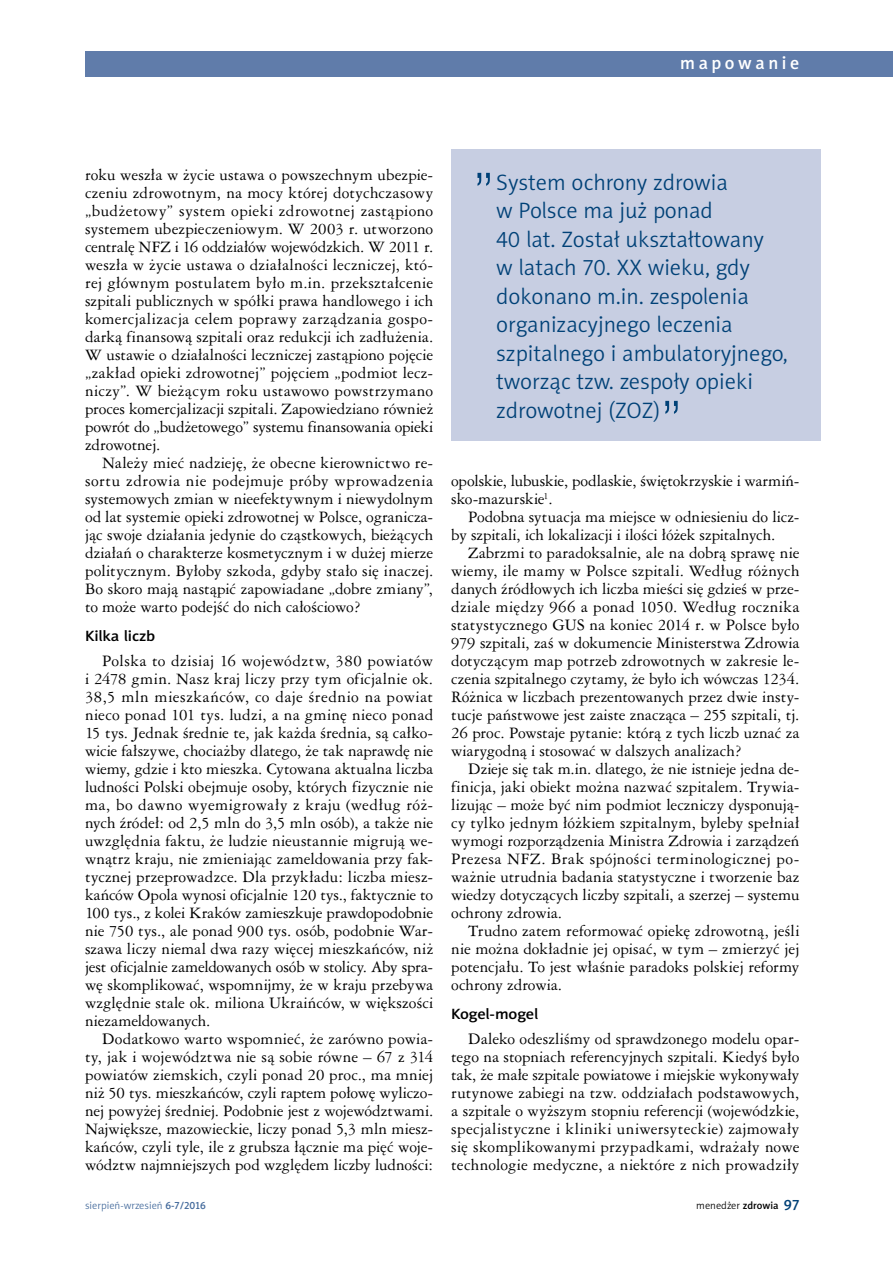
<style>
.page{position:relative;width:893px;height:1263px;background:#fff}
.page>*{position:absolute;margin:0;border:0;box-sizing:border-box;transform-origin:0 0}
.t1{font:52.5px "Swis 721 Lt PL";color:#004177}
.t2{font:22.5px/28.5px "Naomi Sans EFN Light";color:#004177}
.t3{font:18px "Naomi Sans EFN Medium";letter-spacing:.2em;color:#fff}
.t4{font:15px/18px "Ameri Garmnd PL";color:#000;text-align:justify}
.t5{font:15px "Naomi Sans EFN Medium";letter-spacing:-.01em;color:#000;scale:1.1 1}
.t6{font:10.5px "Naomi Sans EFN Light";color:#456b9c}
.t7{font:10.5px "Naomi Sans EFN Light";color:#000}
.s1{font-family:"Naomi Sans EFN Medium"}
.s2{font-family:"Naomi Sans EFN Medium";font-size:15px;color:#004177}
</style>
<div class="page">
<div style="left:85px;top:51px;width:808px;height:26px;background:#607caa"></div>
<div style="left:451px;top:149px;width:370px;height:291px;background:#c7cee2"></div>
<p class="t3" style="left:680px;top:52px;width:121px">mapowanie</p>
<p class="t4" style="left:85px;top:165px;width:350px">roku weszła w życie ustawa o powszechnym ubezpie&shy;czeniu zdrowotnym, na mocy której dotychczasowy „budżetowy” system opieki zdrowotnej zastąpiono systemem ubezpieczeniowym. W 2003 r. utworzono centralę NFZ i 16 oddziałów wojewódzkich. W 2011 r. weszła w życie ustawa o działalności leczniczej, któ&shy;rej głównym postulatem było m.in. przekształcenie szpitali publicznych w spółki prawa handlowego i ich komercjalizacja celem poprawy zarządzania gospo&shy;darką finansową szpitali oraz redukcji ich zadłużenia.<br>W ustawie o działalności leczniczej zastąpiono pojęcie „zakład opieki zdrowotnej” pojęciem „podmiot lecz&shy;niczy”. W bieżącym roku ustawowo powstrzymano proces komercjalizacji szpitali. Zapowiedziano również powrót do „budżetowego” systemu finansowania opieki zdrowotnej.</p>
<p class="t4" style="left:85px;top:453px;width:350px;text-indent:17px">Należy mieć nadzieję, że obecne kierownictwo re&shy;sortu zdrowia nie podejmuje próby wprowadzenia systemowych zmian w nieefektywnym i niewydolnym od lat systemie opieki zdrowotnej w Polsce, ogranicza&shy;jąc swoje działania jedynie do cząstkowych, bieżących działań o charakterze kosmetycznym i w dużej mierze politycznym. Byłoby szkoda, gdyby stało się inaczej.<br>Bo skoro mają nastąpić zapowiadane „dobre zmiany”, to może warto podejść do nich całościowo?</p>
<p class="t5" style="left:85px;top:627px;width:65px">Kilka liczb</p>
<p class="t4" style="left:85px;top:651px;width:350px;text-indent:17px">Polska to dzisiaj 16 województw, 380 powiatów i 2478 gmin. Nasz kraj liczy przy tym oficjalnie ok.<br>38,5 mln mieszkańców, co daje średnio na powiat nieco ponad 101 tys. ludzi, a na gminę nieco ponad 15 tys. Jednak średnie te, jak każda średnia, są całko&shy;wicie fałszywe, chociażby dlatego, że tak naprawdę nie wiemy, gdzie i kto mieszka. Cytowana aktualna liczba ludności Polski obejmuje osoby, których fizycznie nie ma, bo dawno wyemigrowały z kraju (według róż&shy;nych źródeł: od 2,5 mln do 3,5 mln osób), a także nie uwzględnia faktu, że ludzie nieustannie migrują we&shy;wnątrz kraju, nie zmieniając zameldowania przy fak&shy;tycznej przeprowadzce. Dla przykładu: liczba miesz&shy;kańców Opola wynosi oficjalnie 120 tys., faktycznie to 100 tys., z kolei Kraków zamieszkuje prawdopodobnie nie 750 tys., ale ponad 900 tys. osób, podobnie War&shy;szawa liczy niemal dwa razy więcej mieszkańców, niż jest oficjalnie zameldowanych osób w stolicy. Aby spra&shy;wę skomplikować, wspomnijmy, że w kraju przebywa względnie stale ok. miliona Ukraińców, w większości niezameldowanych.</p>
<p class="t4" style="left:85px;top:1029px;width:350px;text-indent:17px">Dodatkowo warto wspomnieć, że zarówno powia&shy;ty, jak i województwa nie są sobie równe – 67 z 314 powiatów ziemskich, czyli ponad 20 proc., ma mniej niż 50 tys. mieszkańców, czyli raptem połowę wyliczo&shy;nej powyżej średniej. Podobnie jest z województwami.<br>Największe, mazowieckie, liczy ponad 5,3 mln miesz&shy;kańców, czyli tyle, ile z grubsza łącznie ma pięć woje&shy;wództw najmniejszych pod względem liczby ludności:</p>
<h1 class="t1" style="left:472px;top:159px;width:24px">”</h1>
<h2 class="t2" style="left:496px;top:168px;width:293px">System ochrony zdrowia<br>w Polsce ma już ponad<br>40 lat. Został ukształtowany<br>w latach 70. XX wieku, gdy dokonano m.in. zespolenia organizacyjnego leczenia szpitalnego i ambulatoryjnego, tworząc tzw. zespoły opieki zdrowotnej (ZOZ)</h2>
<h1 class="t1" style="left:660px;top:387px;width:24px">”</h1>
<p class="t4" style="left:451px;top:471px;width:350px">opolskie, lubuskie, podlaskie, świętokrzyskie i warmiń&shy;sko-mazurskie<sup>1</sup>.</p>
<p class="t4" style="left:451px;top:507px;width:350px;text-indent:17px">Podobna sytuacja ma miejsce w odniesieniu do licz&shy;by szpitali, ich lokalizacji i ilości łóżek szpitalnych.</p>
<p class="t4" style="left:451px;top:543px;width:350px;text-indent:17px">Zabrzmi to paradoksalnie, ale na dobrą sprawę nie wiemy, ile mamy w Polsce szpitali. Według różnych danych źródłowych ich liczba mieści się gdzieś w prze&shy;dziale między 966 a ponad 1050. Według rocznika statystycznego GUS na koniec 2014 r. w Polsce było 979 szpitali, zaś w dokumencie Ministerstwa Zdrowia dotyczącym map potrzeb zdrowotnych w zakresie le&shy;czenia szpitalnego czytamy, że było ich wówczas 1234.<br>Różnica w liczbach prezentowanych przez dwie insty&shy;tucje państwowe jest zaiste znacząca – 255 szpitali, tj.<br>26 proc. Powstaje pytanie: którą z tych liczb uznać za wiarygodną i stosować w dalszych analizach?</p>
<p class="t4" style="left:451px;top:759px;width:350px;text-indent:17px">Dzieje się tak m.in. dlatego, że nie istnieje jedna de&shy;finicja, jaki obiekt można nazwać szpitalem. Trywia&shy;lizując – może być nim podmiot leczniczy dysponują&shy;cy tylko jednym łóżkiem szpitalnym, byleby spełniał wymogi rozporządzenia Ministra Zdrowia i zarządzeń Prezesa NFZ. Brak spójności terminologicznej po&shy;ważnie utrudnia badania statystyczne i tworzenie baz wiedzy dotyczących liczby szpitali, a szerzej – systemu ochrony zdrowia.</p>
<p class="t4" style="left:451px;top:921px;width:350px;text-indent:17px">Trudno zatem reformować opiekę zdrowotną, jeśli nie można dokładnie jej opisać, w tym – zmierzyć jej potencjału. To jest właśnie paradoks polskiej reformy ochrony zdrowia.</p>
<p class="t5" style="left:451px;top:1005px;width:81px">Kogel-mogel</p>
<p class="t4" style="left:451px;top:1029px;width:350px;text-indent:17px">Daleko odeszliśmy od sprawdzonego modelu opar&shy;tego na stopniach referencyjnych szpitali. Kiedyś było tak, że małe szpitale powiatowe i miejskie wykonywały rutynowe zabiegi na tzw. oddziałach podstawowych, a szpitale o wyższym stopniu referencji (wojewódzkie, specjalistyczne i kliniki uniwersyteckie) zajmowały się skomplikowanymi przypadkami, wdrażały nowe technologie medyczne, a niektóre z nich prowadziły</p>
<p class="t6" style="left:85px;top:1199px;width:122px">sierpień-wrzesień <span class="s1">6-7/2016</span></p>
<p class="t7" style="left:696px;top:1199px;width:105px">menedżer <span class="s1">zdrowia</span> <span class="s2">97</span></p>
</div>
